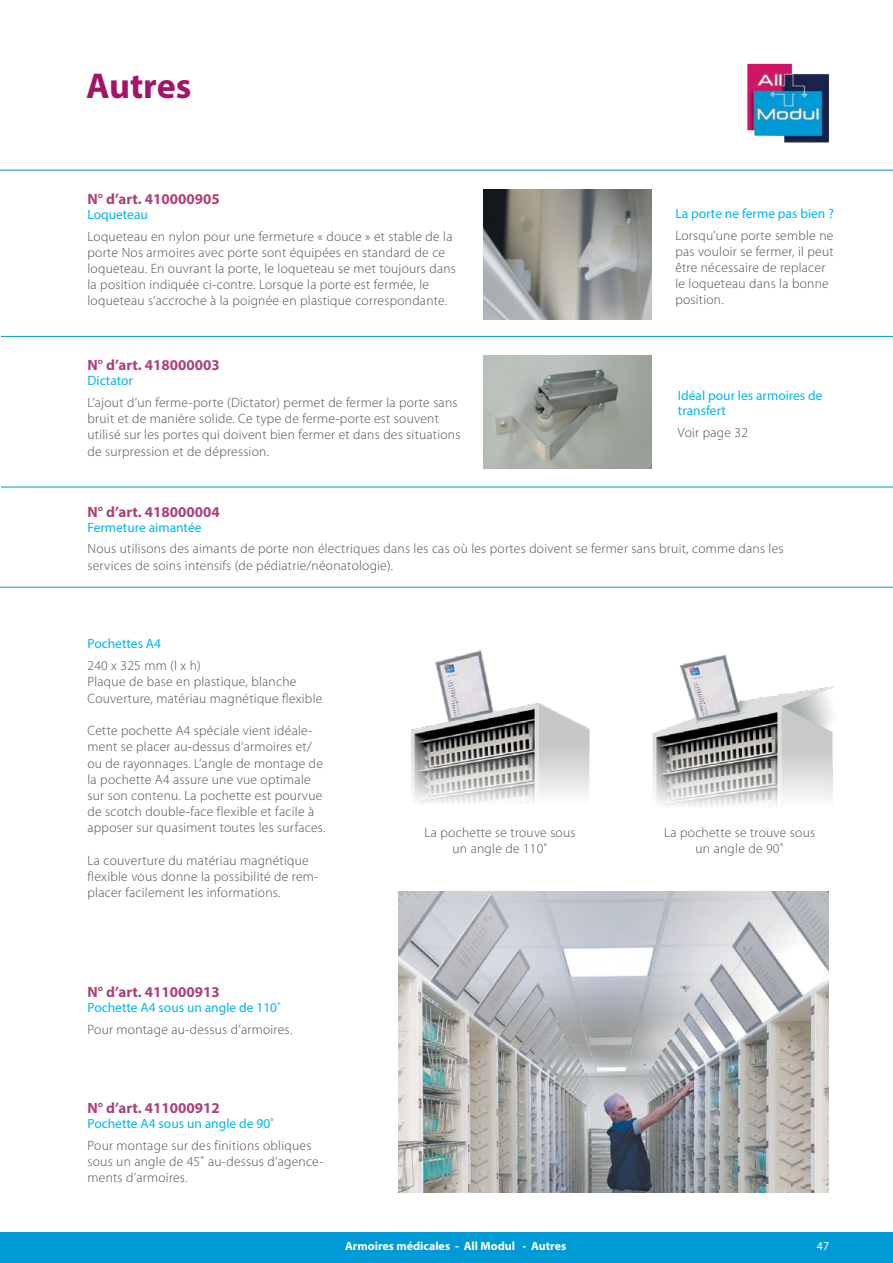
<style>
.page{position:relative;width:893px;height:1263px;background:#fff}
.page>*{position:absolute;margin:0;border:0;box-sizing:border-box;transform-origin:0 0}
.Kleinere_topkop{font:700 36px "Myriad Pro";color:#a2146a}
.Art_nr{font:700 15px "Myriad Pro";color:#ac4179}
.Light_plt_txt{font:300 13.5px/16.2px "Myriad Pro";letter-spacing:.02em;color:#4d4d4f}
.Titel{font:13.5px/15px "Myriad Pro";color:#00b6f1}
.t1{font:700 12px "Myriad Pro";color:#fff}
.t2{font:12px "Myriad Pro";color:#fff}
</style>
<div class="page">
<img style="left:483px;top:356px;width:169px;height:113px">
<img style="left:652px;top:654px;width:182px;height:152px">
<img style="left:411px;top:650px;width:179px;height:153px">
<img style="left:398px;top:892px;width:431px;height:300px">
<hr style="left:1px;top:487px;width:892px;height:1px;background:#009ad7">
<hr style="left:0;top:587px;width:893px;height:1px;background:#009ad7">
<hr style="left:1px;top:336px;width:892px;height:1px;background:#009ad7">
<img style="left:483px;top:190px;width:169px;height:130px">
<div style="left:0;top:1232px;width:893px;height:31px;background:#009ad7"></div>
<img style="left:747px;top:64px;width:82px;height:79px">
<hr style="left:0;top:170px;width:893px;height:1px;background:#009ad7">
<p class="Kleinere_topkop" style="left:86px;top:63px;width:107px">Autres</p>
<p class="Art_nr" style="left:88px;top:189px;width:134px">N° d’art. 410000905</p>
<p class="Titel" style="left:88px;top:207px;width:62px">Loqueteau</p>
<p class="Light_plt_txt" style="left:88px;top:228px;width:370px">Loqueteau en nylon pour une fermeture « douce » et stable de la porte Nos armoires avec porte sont équipées en standard de ce loqueteau. En ouvrant la porte, le loqueteau se met toujours dans la position indiquée ci-contre. Lorsque la porte est fermée, le loqueteau s’accroche à la poignée en plastique correspondante.</p>
<p class="Art_nr" style="left:88px;top:355px;width:134px">N° d’art. 418000003</p>
<p class="Titel" style="left:88px;top:373px;width:47px">Dictator</p>
<p class="Light_plt_txt" style="left:88px;top:394px;width:374px">L’ajout d’un ferme-porte (Dictator) permet de fermer la porte sans bruit et de manière solide. Ce type de ferme-porte est souvent utilisé sur les portes qui doivent bien fermer et dans des situations de surpression et de dépression.</p>
<p class="Titel" style="left:675px;top:206px;width:160px">La porte ne ferme pas bien ?</p>
<p class="Light_plt_txt" style="left:675px;top:227px;width:160px">Lorsqu’une porte semble ne pas vouloir se fermer, il peut être nécessaire de replacer le loqueteau dans la bonne position.</p>
<p class="Titel" style="left:678px;top:388px;width:146px">Idéal pour les armoires de transfert</p>
<p class="Light_plt_txt" style="left:678px;top:424px;width:72px">Voir page 32</p>
<p class="Art_nr" style="left:88px;top:502px;width:134px">N° d’art. 418000004</p>
<p class="Titel" style="left:88px;top:519px;width:116px">Fermeture aimantée</p>
<p class="Light_plt_txt" style="left:88px;top:541px;width:697px">Nous utilisons des aimants de porte non électriques dans les cas où les portes doivent se fermer sans bruit, comme dans les services de soins intensifs (de pédiatrie/néonatologie).</p>
<p class="Titel" style="left:88px;top:636px;width:75px">Pochettes A4</p>
<p class="Light_plt_txt" style="left:88px;top:657px;width:115px">240 x 325 mm (l x h)</p>
<p class="Light_plt_txt" style="left:88px;top:674px;width:210px">Plaque de base en plastique, blanche</p>
<p class="Light_plt_txt" style="left:88px;top:690px;width:236px">Couverture, matériau magnétique flexible</p>
<p class="Light_plt_txt" style="left:88px;top:722px;width:239px">Cette pochette A4 spéciale vient idéale&shy;ment se placer au-dessus d’armoires et/ ou de rayonnages. L’angle de montage de la pochette A4 assure une vue optimale sur son contenu. La pochette est pourvue de scotch double-face flexible et facile à apposer sur quasiment toutes les surfaces.</p>
<p class="Light_plt_txt" style="left:88px;top:852px;width:232px">La couverture du matériau magnétique flexible vous donne la possibilité de rem&shy;placer facilement les informations.</p>
<p class="Light_plt_txt" style="left:425px;top:824px;width:152px;text-align:center">La pochette se trouve sous un angle de 110˚</p>
<p class="Light_plt_txt" style="left:664px;top:824px;width:152px;text-align:center">La pochette se trouve sous un angle de 90˚</p>
<p class="Art_nr" style="left:88px;top:982px;width:134px">N° d’art. 411000913</p>
<p class="Titel" style="left:88px;top:1000px;width:195px">Pochette A4 sous un angle de 110˚</p>
<p class="Light_plt_txt" style="left:88px;top:1021px;width:206px">Pour montage au-dessus d’armoires.</p>
<p class="Art_nr" style="left:88px;top:1098px;width:134px">N° d’art. 411000912</p>
<p class="Titel" style="left:88px;top:1115px;width:188px">Pochette A4 sous un angle de 90˚</p>
<p class="Light_plt_txt" style="left:88px;top:1137px;width:237px">Pour montage sur des finitions obliques sous un angle de 45˚ au-dessus d’agence&shy;ments d’armoires.</p>
<p class="t1" style="left:345px;top:1238px;width:223px">Armoires médicales - All Modul - Autres</p>
<p class="t2" style="left:817px;top:1239px;width:14px">47</p>
</div>
